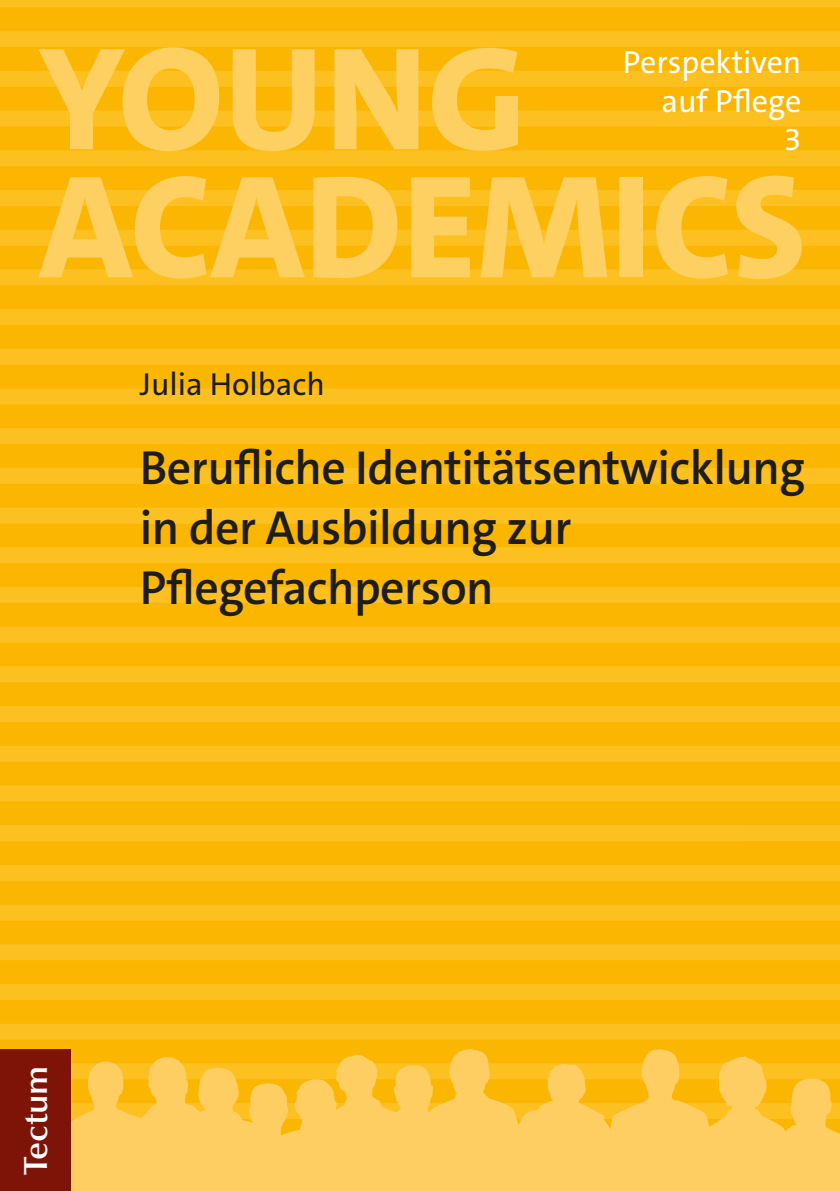
<style>
.page{position:relative;width:840px;height:1191px;background:#fff}
.page>*{position:absolute;margin:0;border:0;box-sizing:border-box;transform-origin:0 0}
.t1{font:800 148px/128px "The Sans C5";color:#fecf61}
.t2{font:600 48px/60px "The Sans C5";letter-spacing:-.01em;color:#1d1d1b}
.t3{font:600 33.6px "Optima";color:#fff}
.t4{font:32px/38.4px "The Sans C5";color:#fff;text-align:right}
.t5{font:32px "The Sans C5";color:#1d1d1b}
</style>
<div class="page">
<div style="left:0;top:7px;width:839px;height:1042px;background:#fab600"></div>
<div style="left:0;top:0;width:839px;height:7px;background:#fcc121"></div>
<div style="left:0;top:31px;width:839px;height:16px;background:#fcc121"></div>
<div style="left:0;top:71px;width:839px;height:16px;background:#fcc121"></div>
<div style="left:0;top:111px;width:839px;height:16px;background:#fcc121"></div>
<div style="left:0;top:150px;width:839px;height:16px;background:#fcc121"></div>
<div style="left:0;top:190px;width:839px;height:16px;background:#fcc121"></div>
<div style="left:0;top:230px;width:839px;height:16px;background:#fcc121"></div>
<div style="left:0;top:269px;width:839px;height:16px;background:#fcc121"></div>
<div style="left:0;top:309px;width:839px;height:16px;background:#fcc121"></div>
<div style="left:0;top:349px;width:839px;height:16px;background:#fcc121"></div>
<div style="left:0;top:388px;width:839px;height:16px;background:#fcc121"></div>
<div style="left:0;top:428px;width:839px;height:16px;background:#fcc121"></div>
<div style="left:0;top:468px;width:839px;height:16px;background:#fcc121"></div>
<div style="left:0;top:507px;width:839px;height:16px;background:#fcc121"></div>
<div style="left:0;top:547px;width:839px;height:16px;background:#fcc121"></div>
<div style="left:0;top:587px;width:839px;height:16px;background:#fcc121"></div>
<div style="left:0;top:626px;width:839px;height:16px;background:#fcc121"></div>
<div style="left:0;top:666px;width:839px;height:16px;background:#fcc121"></div>
<div style="left:0;top:706px;width:839px;height:16px;background:#fcc121"></div>
<div style="left:0;top:746px;width:839px;height:16px;background:#fcc121"></div>
<div style="left:0;top:785px;width:839px;height:16px;background:#fcc121"></div>
<div style="left:0;top:825px;width:839px;height:16px;background:#fcc121"></div>
<div style="left:0;top:865px;width:839px;height:16px;background:#fcc121"></div>
<div style="left:0;top:904px;width:839px;height:16px;background:#fcc121"></div>
<div style="left:0;top:944px;width:839px;height:16px;background:#fcc121"></div>
<div style="left:0;top:984px;width:839px;height:16px;background:#fcc121"></div>
<div style="left:0;top:1023px;width:839px;height:16px;background:#fcc121"></div>
<img style="left:61px;top:979px;width:778px;height:212px">
<div style="left:0;top:1049px;width:71px;height:142px;background:#7e1307"></div>
<h1 class="t1" style="left:39px;top:36px;width:768px">YOUNG<br>ACADEMICS</h1>
<p class="t4" style="left:622px;top:44px;width:180px">Perspektiven auf Pflege<br>3</p>
<p class="t5" style="left:140px;top:364px;width:186px">Julia Holbach</p>
<p class="t2" style="left:140px;top:438px;width:666px">Berufliche Identitätsentwicklung in der Ausbildung zur<br>Pflegefachperson</p>
<p class="t3" style="left:16px;top:1174px;width:111px;rotate:-90deg">Tectum</p>
</div>
